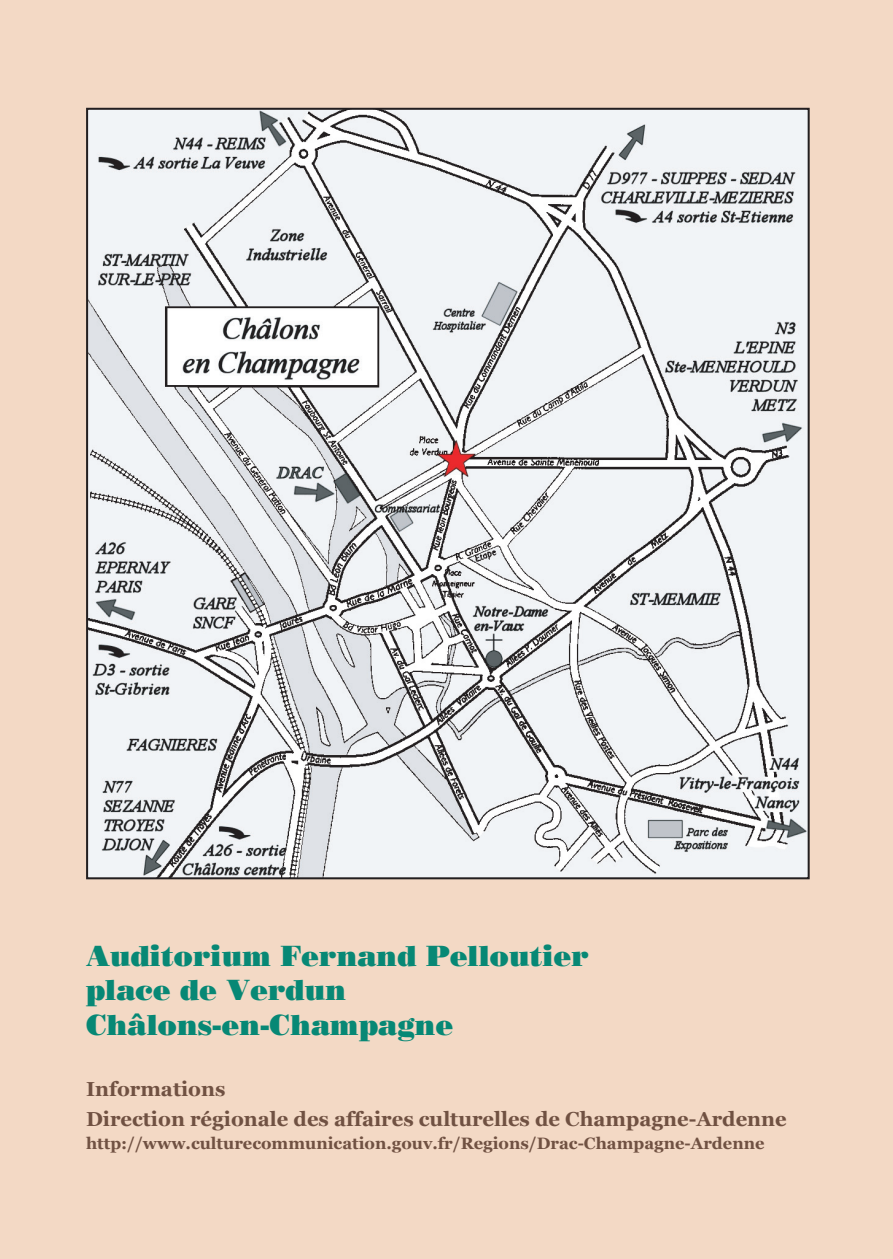
<style>
.page{position:relative;width:893px;height:1259px;background:#f3d9c5}
.page>*{position:absolute;margin:0;border:0;box-sizing:border-box;transform-origin:0 0}
.t1{font:28.8px/34.5px "Bodoni Poster";color:#078875}
.t2{font:700 20.1px/30.3px "Georgia";color:#705142}
.t3{font:700 16.5px "Georgia";color:#705142}
</style>
<div class="page">
<img style="left:89px;top:111px;width:718px;height:765px">
<h1 class="t1" style="left:86px;top:938px;width:504px">Auditorium Fernand Pelloutier place de Verdun<br>Châlons-en-Champagne</h1>
<p class="t2" style="left:86px;top:1073px;width:702px">Informations<br>Direction régionale des affaires culturelles de Champagne-Ardenne</p>
<p class="t3" style="left:86px;top:1133px;width:680px">http://www.culturecommunication.gouv.fr/Regions/Drac-Champagne-Ardenne</p>
</div>
